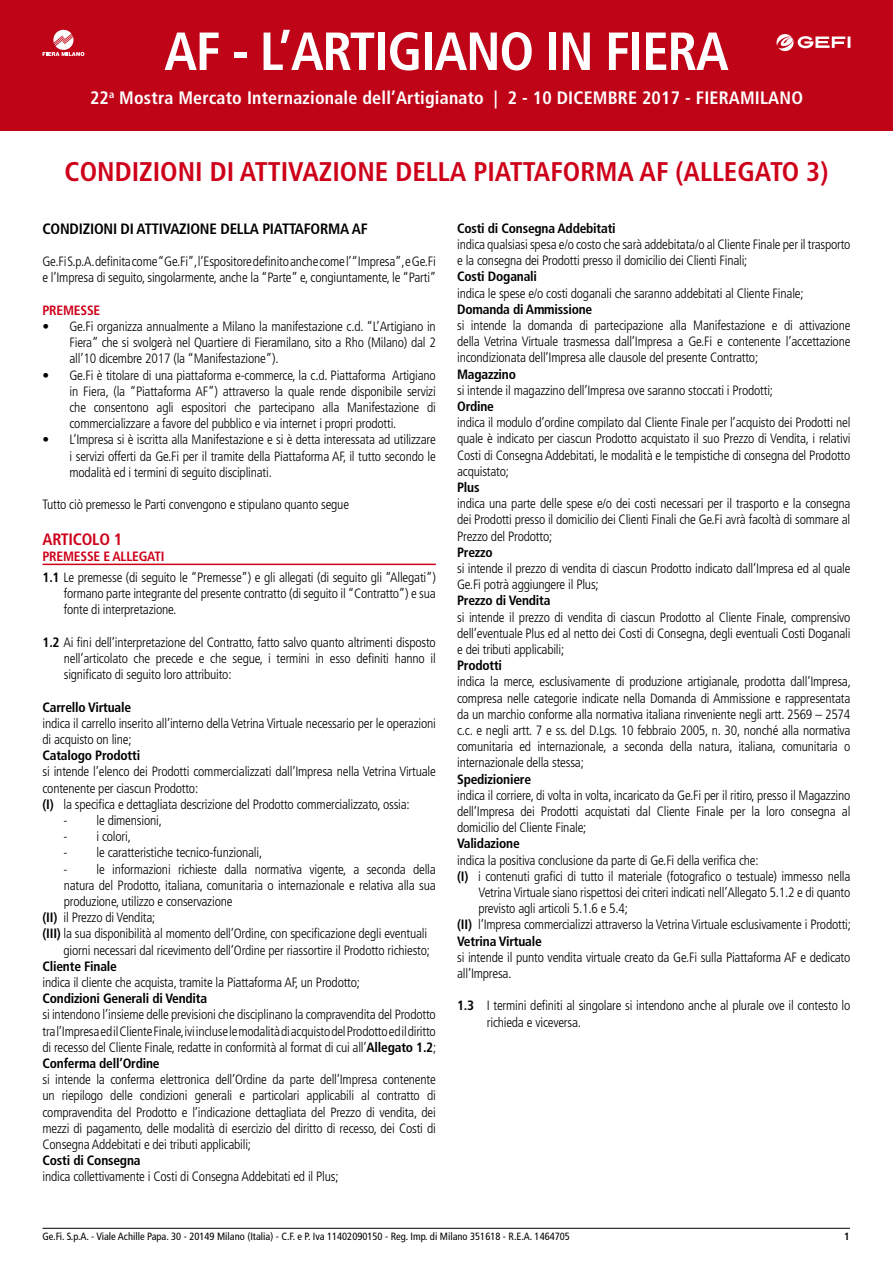
<style>
.page{position:relative;width:893px;height:1263px;background:#fff}
.page>*{position:absolute;margin:0;border:0;box-sizing:border-box;transform-origin:0 0}
.t1{font:700 condensed 53.55px "Frutiger";letter-spacing:-.025em;color:#fff}
.t2{font:700 condensed 27px "Frutiger";color:#ce0019}
.t3{font:700 condensed 18px "Frutiger LT Std";letter-spacing:.01em;color:#fff}
.t4{font:700 condensed 16.5px "Frutiger";letter-spacing:-.015em;color:#ce0019}
.t5{font:700 condensed 15px "Frutiger";letter-spacing:-.015em;color:#000}
.t6{font:300 condensed 13.5px/16.2px "Frutiger";letter-spacing:-.015em;color:#000;text-align:justify}
.t7{font:700 condensed 13.5px "Frutiger";letter-spacing:-.015em;color:#000}
.t8{font:700 condensed 13.5px "Frutiger";letter-spacing:-.015em;color:#ce0019}
.t9{font:condensed 10.5px "Frutiger";color:#000}
.t10{font:700 condensed 10.5px "Frutiger";color:#000}
.s1{font-weight:700;color:#ce0019}
.s2{font-weight:700}
</style>
<div class="page">
<hr style="left:43px;top:1228px;width:807px;height:1px;background:#000">
<div style="left:0;top:0;width:893px;height:130px;background:#c00418"></div>
<svg style="left:43px;top:29px;width:41px;height:27px"></svg>
<svg style="left:776px;top:34px;width:74px;height:18px"></svg>
<hr style="left:43px;top:564px;width:393px;height:1px;background:#ce0019">
<h1 class="t1" style="left:164px;top:20px;width:566px">AF - L’ARTIGIANO IN FIERA</h1>
<h3 class="t3" style="left:90px;top:87px;width:714px">22<sup>a</sup> Mostra Mercato Internazionale dell’Artigianato | 2 - 10 DICEMBRE 2017 - FIERAMILANO</h3>
<h2 class="t2" style="left:65px;top:155px;width:765px">CONDIZIONI DI ATTIVAZIONE DELLA PIATTAFORMA AF (ALLEGATO 3)</h2>
<p class="t5" style="left:43px;top:220px;width:327px">CONDIZIONI DI ATTIVAZIONE DELLA PIATTAFORMA AF</p>
<p class="t6" style="left:43px;top:254px;width:395px">Ge.Fi S.p.A. definita come “Ge.Fi”, l’Espositore definito anche come l’“Impresa”, e Ge.Fi e l’Impresa di seguito, singolarmente, anche la “Parte” e, congiuntamente, le “Parti”</p>
<p class="t8" style="left:43px;top:302px;width:59px">PREMESSE</p>
<p class="t6" style="left:70px;top:318px;width:368px;text-indent:-27px">• Ge.Fi organizza annualmente a Milano la manifestazione c.d. “L’Artigiano in Fiera” che si svolgerà nel Quartiere di Fieramilano, sito a Rho (Milano) dal 2 all’10 dicembre 2017 (la “Manifestazione”).</p>
<p class="t6" style="left:70px;top:367px;width:368px;text-indent:-27px">• Ge.Fi è titolare di una piattaforma e-commerce, la c.d. Piattaforma Artigiano in Fiera, (la “Piattaforma AF”) attraverso la quale rende disponibile servizi che consentono agli espositori che partecipano alla Manifestazione di commercializzare a favore del pubblico e via internet i propri prodotti.</p>
<p class="t6" style="left:70px;top:432px;width:368px;text-indent:-27px">• L’Impresa si è iscritta alla Manifestazione e si è detta interessata ad utilizzare i servizi offerti da Ge.Fi per il tramite della Piattaforma AF, il tutto secondo le modalità ed i termini di seguito disciplinati.</p>
<p class="t6" style="left:43px;top:497px;width:308px">Tutto ciò premesso le Parti convengono e stipulano quanto segue</p>
<p class="t4" style="left:43px;top:530px;width:81px">ARTICOLO 1</p>
<p class="t6" style="left:43px;top:547px;width:395px;line-height:20.4px"><span class="s1">PREMESSE E ALLEGATI<br></span><span class="s2">1.1</span> Le premesse (di seguito le “Premesse”) e gli allegati (di seguito gli “Allegati”)</p>
<p class="t6" style="left:64px;top:585px;width:374px">formano parte integrante del presente contratto (di seguito il “Contratto”) e sua fonte di interpretazione.</p>
<p class="t6" style="left:64px;top:634px;width:374px;text-indent:-21px"><span class="s2">1.2</span> Ai fini dell’interpretazione del Contratto, fatto salvo quanto altrimenti disposto nell’articolato che precede e che segue, i termini in esso definiti hanno il significato di seguito loro attribuito:</p>
<p class="t7" style="left:43px;top:699px;width:90px">Carrello Virtuale</p>
<p class="t6" style="left:43px;top:715px;width:395px">indica il carrello inserito all’interno della Vetrina Virtuale necessario per le operazioni di acquisto on line;</p>
<p class="t7" style="left:43px;top:747px;width:99px">Catalogo Prodotti</p>
<p class="t6" style="left:43px;top:764px;width:395px;text-align:left">si intende l’elenco dei Prodotti commercializzati dall’Impresa nella Vetrina Virtuale contenente per ciascun Prodotto:<br><span class="s2">(I)</span> la specifica e dettagliata descrizione del Prodotto commercializzato, ossia:</p>
<p class="t6" style="left:64px;top:812px;width:100px">- le dimensioni,</p>
<p class="t6" style="left:64px;top:828px;width:69px">- i colori,</p>
<p class="t6" style="left:64px;top:845px;width:200px">- le caratteristiche tecnico-funzionali,</p>
<p class="t6" style="left:64px;top:861px;width:374px">- le informazioni richieste dalla normativa vigente, a seconda della</p>
<p class="t6" style="left:64px;top:877px;width:374px">natura del Prodotto, italiana, comunitaria o internazionale e relativa alla sua</p>
<p class="t6" style="left:64px;top:893px;width:170px">produzione, utilizzo e conservazione</p>
<p class="t6" style="left:43px;top:909px;width:114px"><span class="s2">(II)</span> il Prezzo di Vendita;</p>
<p class="t6" style="left:43px;top:926px;width:386px"><span class="s2">(III)</span> la sua disponibilità al momento dell’Ordine, con specificazione degli eventuali</p>
<p class="t6" style="left:64px;top:942px;width:368px">giorni necessari dal ricevimento dell’Ordine per riassortire il Prodotto richiesto;</p>
<p class="t7" style="left:43px;top:958px;width:76px">Cliente Finale</p>
<p class="t6" style="left:43px;top:974px;width:319px">indica il cliente che acquista, tramite la Piattaforma AF, un Prodotto;</p>
<p class="t7" style="left:43px;top:990px;width:166px">Condizioni Generali di Vendita</p>
<p class="t6" style="left:43px;top:1007px;width:395px">si intendono l’insieme delle previsioni che disciplinano la compravendita del Prodotto tra l’Impresa ed il Cliente Finale, ivi incluse le modalità di acquisto del Prodotto ed il diritto di recesso del Cliente Finale, redatte in conformità al format di cui all’<span class="s2">Allegato 1.2</span>; <span class="s2">Conferma dell’Ordine</span></p>
<p class="t6" style="left:43px;top:1071px;width:395px">si intende la conferma elettronica dell’Ordine da parte dell’Impresa contenente un riepilogo delle condizioni generali e particolari applicabili al contratto di compravendita del Prodotto e l’indicazione dettagliata del Prezzo di vendita, dei mezzi di pagamento, delle modalità di esercizio del diritto di recesso, dei Costi di Consegna Addebitati e dei tributi applicabili;</p>
<p class="t7" style="left:43px;top:1152px;width:100px">Costi di Consegna</p>
<p class="t6" style="left:43px;top:1169px;width:298px">indica collettivamente i Costi di Consegna Addebitati ed il Plus;</p>
<p class="t7" style="left:457px;top:220px;width:160px">Costi di Consegna Addebitati</p>
<p class="t6" style="left:457px;top:236px;width:395px">indica qualsiasi spesa e/o costo che sarà addebitata/o al Cliente Finale per il trasporto e la consegna dei Prodotti presso il domicilio dei Clienti Finali;</p>
<p class="t7" style="left:457px;top:269px;width:81px">Costi Doganali</p>
<p class="t6" style="left:457px;top:285px;width:348px">indica le spese e/o costi doganali che saranno addebitati al Cliente Finale;</p>
<p class="t7" style="left:457px;top:301px;width:137px">Domanda di Ammissione</p>
<p class="t6" style="left:457px;top:317px;width:395px">si intende la domanda di partecipazione alla Manifestazione e di attivazione della Vetrina Virtuale trasmessa dall’Impresa a Ge.Fi e contenente l’accettazione incondizionata dell’Impresa alle clausole del presente Contratto;</p>
<p class="t7" style="left:457px;top:366px;width:60px">Magazzino</p>
<p class="t6" style="left:457px;top:382px;width:318px">si intende il magazzino dell’Impresa ove saranno stoccati i Prodotti;</p>
<p class="t7" style="left:457px;top:398px;width:38px">Ordine</p>
<p class="t6" style="left:457px;top:415px;width:395px">indica il modulo d’ordine compilato dal Cliente Finale per l’acquisto dei Prodotti nel quale è indicato per ciascun Prodotto acquistato il suo Prezzo di Vendita, i relativi Costi di Consegna Addebitati, le modalità e le tempistiche di consegna del Prodotto acquistato;</p>
<p class="t7" style="left:457px;top:479px;width:24px">Plus</p>
<p class="t6" style="left:457px;top:496px;width:395px">indica una parte delle spese e/o dei costi necessari per il trasporto e la consegna dei Prodotti presso il domicilio dei Clienti Finali che Ge.Fi avrà facoltà di sommare al Prezzo del Prodotto;</p>
<p class="t7" style="left:457px;top:544px;width:37px">Prezzo</p>
<p class="t6" style="left:457px;top:560px;width:395px">si intende il prezzo di vendita di ciascun Prodotto indicato dall’Impresa ed al quale<br>Ge.Fi potrà aggiungere il Plus;</p>
<p class="t7" style="left:457px;top:593px;width:95px">Prezzo di Vendita</p>
<p class="t6" style="left:457px;top:609px;width:395px">si intende il prezzo di vendita di ciascun Prodotto al Cliente Finale, comprensivo dell’eventuale Plus ed al netto dei Costi di Consegna, degli eventuali Costi Doganali e dei tributi applicabili;</p>
<p class="t7" style="left:457px;top:657px;width:46px">Prodotti</p>
<p class="t6" style="left:457px;top:674px;width:395px">indica la merce, esclusivamente di produzione artigianale, prodotta dall’Impresa, compresa nelle categorie indicate nella Domanda di Ammissione e rappresentata da un marchio conforme alla normativa italiana rinveniente negli artt. 2569 – 2574 c.c. e negli artt. 7 e ss. del D.Lgs. 10 febbraio 2005, n. 30, nonché alla normativa comunitaria ed internazionale, a seconda della natura, italiana, comunitaria o internazionale della stessa;</p>
<p class="t7" style="left:457px;top:771px;width:75px">Spedizioniere</p>
<p class="t6" style="left:457px;top:787px;width:395px">indica il corriere, di volta in volta, incaricato da Ge.Fi per il ritiro, presso il Magazzino dell’Impresa dei Prodotti acquistati dal Cliente Finale per la loro consegna al domicilio del Cliente Finale;</p>
<p class="t7" style="left:457px;top:836px;width:64px">Validazione</p>
<p class="t6" style="left:457px;top:852px;width:303px">indica la positiva conclusione da parte di Ge.Fi della verifica che:</p>
<p class="t6" style="left:457px;top:868px;width:395px"><span class="s2">(I)</span> i contenuti grafici di tutto il materiale (fotografico o testuale) immesso nella</p>
<p class="t6" style="left:478px;top:884px;width:374px">Vetrina Virtuale siano rispettosi dei criteri indicati nell’Allegato 5.1.2 e di quanto</p>
<p class="t6" style="left:478px;top:901px;width:151px">previsto agli articoli 5.1.6 e 5.4;</p>
<p class="t6" style="left:457px;top:917px;width:395px"><span class="s2">(II)</span> l’Impresa commercializzi attraverso la Vetrina Virtuale esclusivamente i Prodotti;</p>
<p class="t7" style="left:457px;top:933px;width:86px">Vetrina Virtuale</p>
<p class="t6" style="left:457px;top:949px;width:395px">si intende il punto vendita virtuale creato da Ge.Fi sulla Piattaforma AF e dedicato all’Impresa.</p>
<p class="t6" style="left:487px;top:998px;width:365px;text-indent:-30px"><span class="s2">1.3</span> I termini definiti al singolare si intendono anche al plurale ove il contesto lo richieda e viceversa.</p>
<p class="t9" style="left:43px;top:1230px;width:529px">Ge.Fi. S.p.A. - Viale Achille Papa. 30 - 20149 Milano (Italia) - C.F. e P. Iva 11402090150 - Reg. Imp. di Milano 351618 - R.E.A. 1464705</p>
<p class="t10" style="left:844px;top:1230px;width:7px">1</p>
</div>
